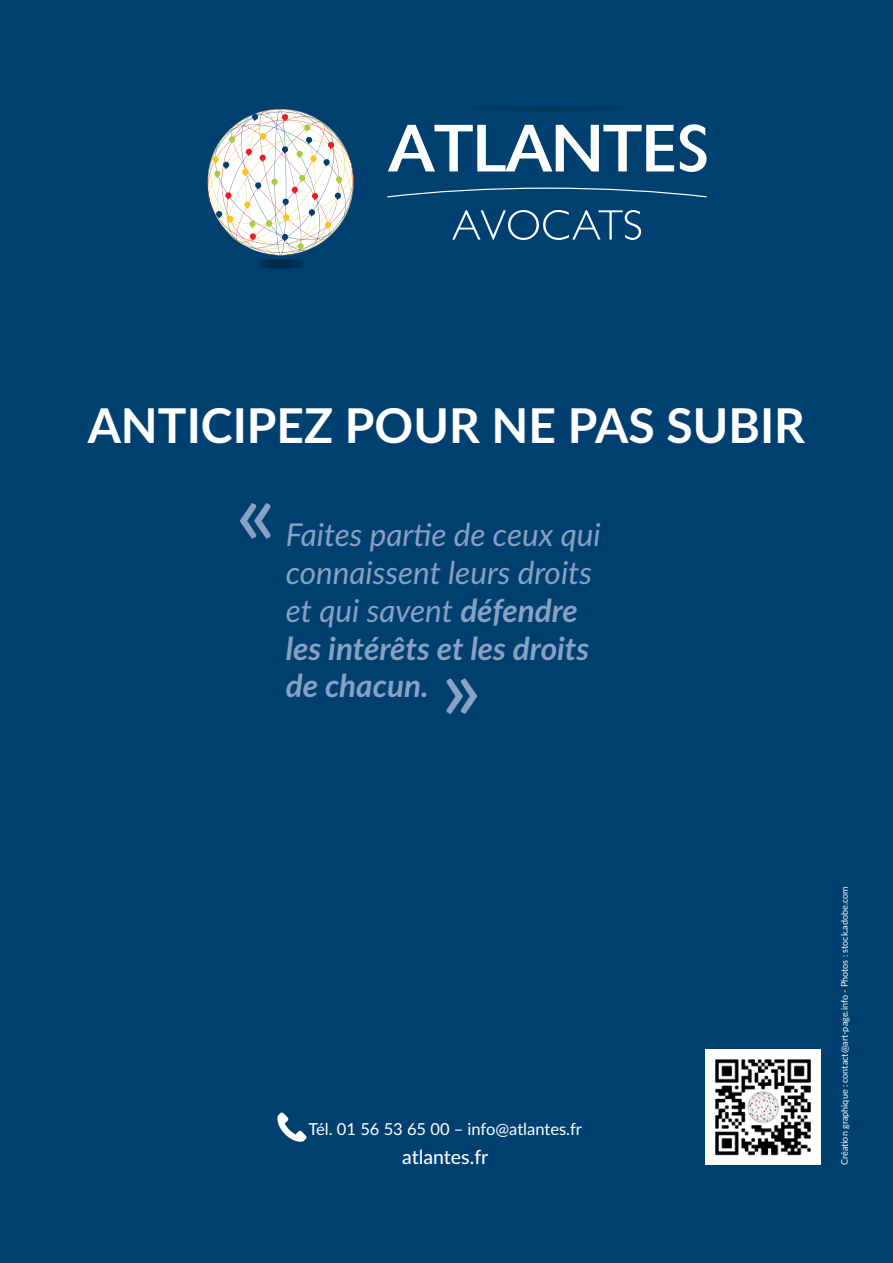
<style>
.page{position:relative;width:893px;height:1263px;background:#004071}
.page>*{position:absolute;margin:0;border:0;box-sizing:border-box;transform-origin:0 0}
.t1{font:700 48px "Lato";color:#fff}
.t2{font:italic 31.5px/37.8px "Lato";color:#89a1c2}
.t3{font:500 19.5px "Lato";color:#fff}
.t4{font:16.5px "Lato";color:#fff}
.t5{font:9px "Lato";color:#fff}
.s1{font-weight:700}
</style>
<div class="page">
<svg style="left:240px;top:503px;width:31px;height:36px"></svg>
<svg style="left:446px;top:678px;width:31px;height:36px"></svg>
<img style="left:706px;top:1049px;width:115px;height:115px">
<svg style="left:207px;top:109px;width:147px;height:159px"></svg>
<svg style="left:388px;top:125px;width:286px;height:46px"></svg>
<svg style="left:680px;top:124px;width:27px;height:48px"></svg>
<svg style="left:452px;top:210px;width:189px;height:30px"></svg>
<svg style="left:387px;top:187px;width:320px;height:11px"></svg>
<svg style="left:467px;top:107px;width:166px;height:4px"></svg>
<svg style="left:277px;top:1112px;width:30px;height:30px"></svg>
<p class="t1" style="left:88px;top:390px;width:719px">ANTICIPEZ POUR NE PAS SUBIR</p>
<p class="t2" style="left:286px;top:515px;width:316px">Faites partie de ceux qui connaissent leurs droits et qui savent <span class="s1">défendre les intérêts et les droits de chacun.</span></p>
<p class="t4" style="left:308px;top:1117px;width:275px">Tél. 01 56 53 65 00 – info@atlantes.fr</p>
<p class="t3" style="left:402px;top:1143px;width:88px">atlantes.fr</p>
<p class="t5" style="left:838px;top:1165px;width:280px;rotate:-90deg">Création graphique : contact@art-page.info - Photos : stock.adobe.com</p>
</div>
